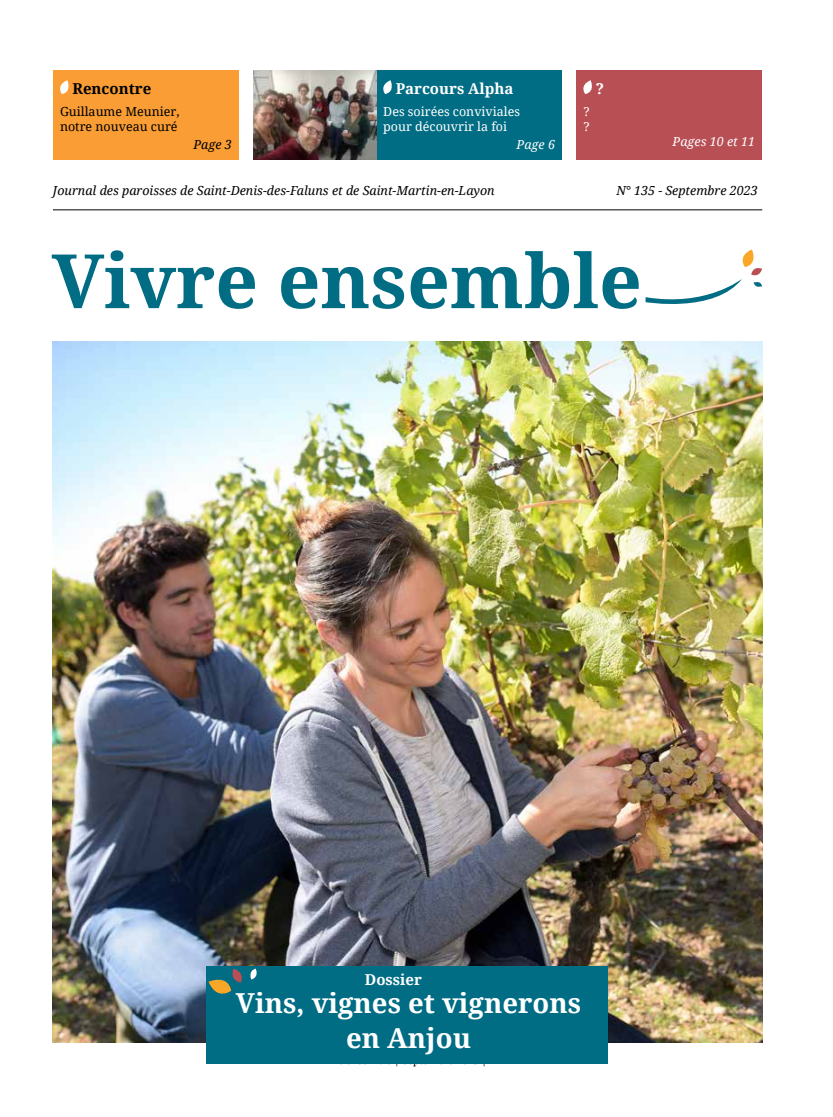
<style>
.page{position:relative;width:833px;height:1117px;background:#fff}
.page>*{position:absolute;margin:0;border:0;box-sizing:border-box;transform-origin:0 0}
.t1{font:700 75px "Noto Serif";color:#006d84}
.t2{font:700 27.5px/35px "Noto Serif";color:#fff;text-align:center}
.t3{font:700 15px "Noto Serif";color:#fff}
.t4{font:700 15px "Noto Serif";color:#000}
.t5{font:italic 12.5px "Noto Serif";color:#000}
.t6{font:12.5px/15px "Noto Serif";color:#fff}
.t7{font:12.5px/15px "Noto Serif";color:#000}
.t8{font:italic 12.5px "Noto Serif";color:#fff}
</style>
<div class="page">
<img style="left:53px;top:341px;width:709px;height:701px">
<div style="left:206px;top:966px;width:401px;height:97px;background:#006d84"></div>
<svg style="left:208px;top:968px;width:49px;height:26px"></svg>
<hr style="left:53px;top:209px;width:709px;height:1px;background:#000">
<svg style="left:645px;top:249px;width:117px;height:55px"></svg>
<div style="left:576px;top:71px;width:186px;height:89px;background:#b84f55"></div>
<svg style="left:583px;top:80px;width:9px;height:14px"></svg>
<div style="left:376px;top:71px;width:186px;height:89px;background:#006d84"></div>
<svg style="left:383px;top:80px;width:9px;height:14px"></svg>
<div style="left:53px;top:71px;width:186px;height:89px;background:#f99d34"></div>
<svg style="left:60px;top:80px;width:9px;height:14px"></svg>
<img style="left:253px;top:71px;width:123px;height:89px">
<p class="t4" style="left:72px;top:78px;width:80px">Rencontre</p>
<p class="t7" style="left:60px;top:104px;width:121px">Guillaume Meunier, notre nouveau curé</p>
<p class="t5" style="left:193px;top:136px;width:40px">Page 3</p>
<p class="t3" style="left:396px;top:78px;width:119px">Parcours Alpha</p>
<p class="t6" style="left:383px;top:104px;width:138px">Des soirées conviviales pour découvrir la foi</p>
<p class="t8" style="left:516px;top:136px;width:40px">Page 6</p>
<p class="t3" style="left:596px;top:78px;width:10px">?</p>
<p class="t6" style="left:583px;top:104px;width:8px">? ?</p>
<p class="t8" style="left:672px;top:133px;width:84px">Pages 10 et 11</p>
<p class="t5" style="left:53px;top:182px;width:443px">Journal des paroisses de Saint-Denis-des-Faluns et de Saint-Martin-en-Layon</p>
<p class="t5" style="left:616px;top:182px;width:143px">N° 135 - Septembre 2023</p>
<h1 class="t1" style="left:52px;top:228px;width:591px">Vivre ensemble</h1>
<p class="t3" style="left:365px;top:969px;width:59px">Dossier</p>
<h2 class="t2" style="left:236px;top:984px;width:347px">Vins, vignes et vignerons en Anjou</h2>
</div>
